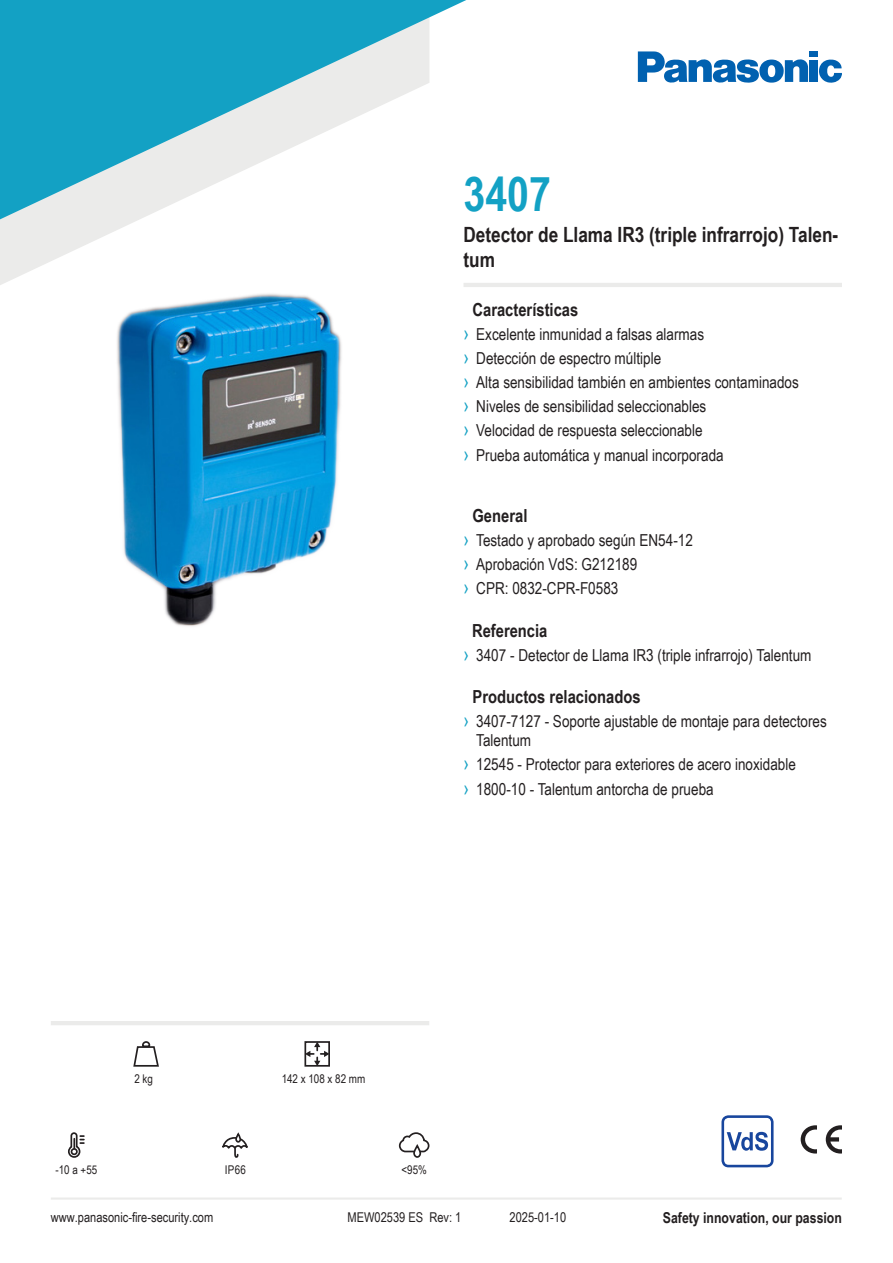
<style>
.page{position:relative;width:893px;height:1263px;background:#fff}
.page>*{position:absolute;margin:0;border:0;box-sizing:border-box;transform-origin:0 0}
.t1{font:700 48px "Arial Narrow";color:#13a1c4}
.t2{font:700 21px/25.2px "Arial Narrow";color:#231f20}
.t3{font:700 18px "Arial Narrow";color:#231f20}
.t4{font:16.5px/19.8px "Arial Narrow";color:#231f20}
.t5{font:700 15px "Arial Narrow";color:#231f20}
.t6{font:13.5px "Arial Narrow";color:#231f20}
.t7{font:12px "Arial Narrow";color:#231f20}
.s1{font-size:19.5px;color:#13a1c4}
</style>
<div class="page">
<svg style="left:0;top:219px;width:140px;height:66px;fill:#ebebea"></svg>
<svg style="left:0;top:0;width:466px;height:219px"></svg>
<svg style="left:819px;top:59px;width:23px;height:24px"></svg>
<div style="left:810px;top:51px;width:8px;height:6px;background:#0161b0"></div>
<div style="left:810px;top:60px;width:8px;height:22px;background:#0161b0"></div>
<svg style="left:638px;top:51px;width:170px;height:32px"></svg>
<hr style="left:51px;top:1197px;width:791px;height:2px;background:#ebebea">
<hr style="left:51px;top:1021px;width:378px;height:4px;background:#ebebea">
<img style="left:117px;top:293px;width:225px;height:334px">
<svg style="left:721px;top:1115px;width:52px;height:52px"></svg>
<svg style="left:826px;top:1125px;width:16px;height:28px"></svg>
<svg style="left:801px;top:1125px;width:16px;height:28px"></svg>
<svg style="left:398px;top:1132px;width:32px;height:26px"></svg>
<hr style="left:463px;top:283px;width:379px;height:4px;background:#ebebea">
<svg style="left:68px;top:1132px;width:16px;height:26px"></svg>
<svg style="left:133px;top:1041px;width:26px;height:26px"></svg>
<svg style="left:307px;top:1044px;width:20px;height:20px"></svg>
<div style="left:304px;top:1041px;width:26px;height:26px;border:2px solid #231f20"></div>
<svg style="left:222px;top:1132px;width:26px;height:26px"></svg>
<p class="t1" style="left:463px;top:158px;width:89px">3407</p>
<p class="t2" style="left:463px;top:221px;width:376px">Detector de Llama IR3 (triple infrarrojo) Talen&shy;tum</p>
<p class="t3" style="left:472px;top:296px;width:107px">Características</p>
<p class="t4" style="left:463px;top:324px;width:242px"><span class="s1">›</span> Excelente inmunidad a falsas alarmas</p>
<p class="t4" style="left:463px;top:348px;width:199px"><span class="s1">›</span> Detección de espectro múltiple</p>
<p class="t4" style="left:463px;top:372px;width:337px"><span class="s1">›</span> Alta sensibilidad también en ambientes contaminados</p>
<p class="t4" style="left:463px;top:396px;width:244px"><span class="s1">›</span> Niveles de sensibilidad seleccionables</p>
<p class="t4" style="left:463px;top:420px;width:241px"><span class="s1">›</span> Velocidad de respuesta seleccionable</p>
<p class="t4" style="left:463px;top:444px;width:262px"><span class="s1">›</span> Prueba automática y manual incorporada</p>
<p class="t3" style="left:472px;top:502px;width:56px">General</p>
<p class="t4" style="left:463px;top:529px;width:231px"><span class="s1">›</span> Testado y aprobado según EN54-12</p>
<p class="t4" style="left:463px;top:553px;width:175px"><span class="s1">›</span> Aprobación VdS: G212189</p>
<p class="t4" style="left:463px;top:577px;width:156px"><span class="s1">›</span> CPR: 0832-CPR-F0583</p>
<p class="t3" style="left:472px;top:617px;width:77px">Referencia</p>
<p class="t4" style="left:463px;top:645px;width:349px"><span class="s1">›</span> 3407 - Detector de Llama IR3 (triple infrarrojo) Talentum</p>
<p class="t3" style="left:472px;top:682px;width:170px">Productos relacionados</p>
<p class="t4" style="left:476px;top:710px;width:352px;text-indent:-13px"><span class="s1">›</span> 3407-7127 - Soporte ajustable de montaje para detectores<br>Talentum</p>
<p class="t4" style="left:463px;top:754px;width:334px"><span class="s1">›</span> 12545 - Protector para exteriores de acero inoxidable</p>
<p class="t4" style="left:463px;top:778px;width:252px"><span class="s1">›</span> 1800-10 - Talentum antorcha de prueba</p>
<p class="t7" style="left:55px;top:1161px;width:43px">-10 a +55</p>
<p class="t7" style="left:134px;top:1069px;width:20px">2 kg</p>
<p class="t7" style="left:282px;top:1069px;width:85px">142 x 108 x 82 mm</p>
<p class="t7" style="left:225px;top:1161px;width:23px">IP66</p>
<p class="t7" style="left:401px;top:1161px;width:27px">&lt;95%</p>
<p class="t6" style="left:51px;top:1207px;width:164px">www.panasonic-fire-security.com</p>
<p class="t5" style="left:663px;top:1206px;width:181px">Safety innovation, our passion</p>
<p class="t6" style="left:348px;top:1207px;width:115px">MEW02539 ES Rev: 1</p>
<p class="t6" style="left:510px;top:1207px;width:58px">2025-01-10</p>
</div>
